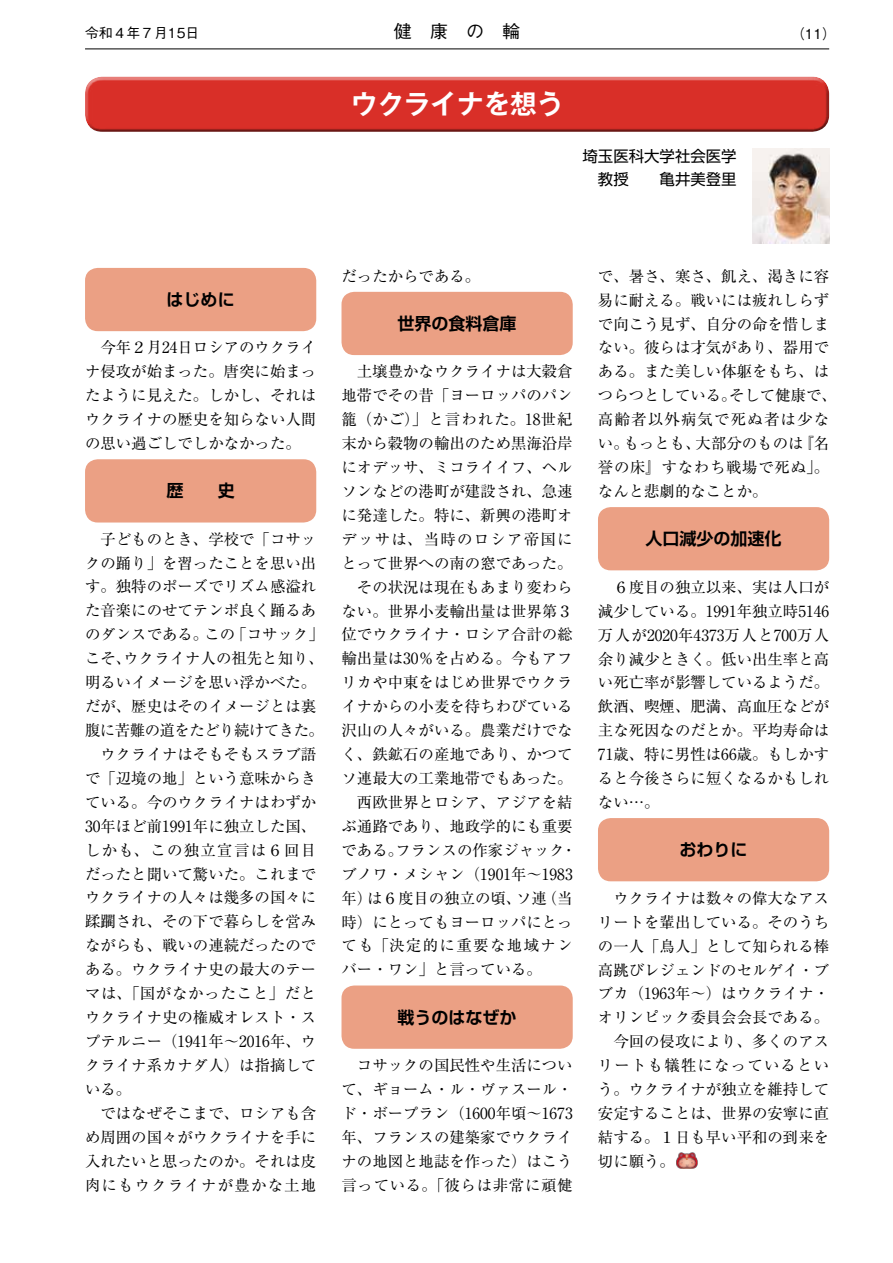
<style>
.page{position:relative;width:893px;height:1263px;background:#fff}
.page>*{position:absolute;margin:0;border:0;box-sizing:border-box;transform-origin:0 0}
.t1{font:700 26.55px "Gothic MB101 Pr 6 N De";color:#fff}
.t2{font:500 18px "Gothic BBB Pr 6 N";color:#000}
.t3{font:700 16.95px "Shin Go Pr 6 N De";color:#000}
.t4{font:15.45px/23.9px "Ryumin Pr 6 N";color:#000;text-align:justify}
.t5{font:15.45px/23.1px "Shin Go Pr 6 N";color:#000;text-align:right}
.t6{font:500 13.8px "Gothic BBB Pr 6 N";color:#000}
</style>
<div class="page">
<hr style="left:85px;top:49px;width:744px;height:1px;background:#000">
<div style="left:85px;top:268px;width:231px;height:63px;background:#eba084;border-radius:13px"></div>
<div style="left:85px;top:459px;width:231px;height:63px;background:#eba084;border-radius:13px"></div>
<div style="left:341px;top:292px;width:232px;height:63px;background:#eba084;border-radius:13px"></div>
<div style="left:341px;top:985px;width:232px;height:64px;background:#eba084;border-radius:13px"></div>
<div style="left:598px;top:507px;width:231px;height:63px;background:#eba084;border-radius:13px"></div>
<div style="left:598px;top:818px;width:231px;height:63px;background:#eba084;border-radius:13px"></div>
<img style="left:676px;top:1152px;width:21px;height:17px">
<div style="left:82px;top:76px;width:748px;height:49px;background:#e77e79"></div>
<div style="left:82px;top:79px;width:748px;height:54px;background:#000;opacity:.75"></div>
<img style="left:753px;top:148px;width:76px;height:96px">
<p class="t6" style="left:85px;top:21px;width:116px">令和４年７月15日</p>
<p class="t2" style="left:394px;top:17px;width:128px">健　康　の　輪</p>
<p class="t6" style="left:791px;top:22px;width:47px">（11）</p>
<p class="t1" style="left:351px;top:82px;width:214px">ウクライナを想う</p>
<p class="t5" style="left:583px;top:143px;width:156px">埼玉医科大学社会医学教授　　亀井美登里</p>
<p class="t3" style="left:167px;top:286px;width:70px">はじめに</p>
<p class="t4" style="left:85px;top:335px;width:233px">　今年２月24日ロシアのウクライナ侵攻が始まった。唐突に始まったように見えた。しかし、それはウクライナの歴史を知らない人間の思い過ごしでしかなかった。</p>
<p class="t3" style="left:167px;top:477px;width:70px">歴　　史</p>
<p class="t4" style="left:85px;top:526px;width:240px;text-align:left">　子どものとき、学校で「コサックの踊り」を習ったことを思い出す。独特のポーズでリズム感溢れた音楽にのせてテンポ良く踊るあのダンスである。この「コサック」こそ、ウクライナ人の祖先と知り、明るいイメージを思い浮かべた。だが、歴史はそのイメージとは裏腹に苦難の道をたどり続けてきた。　ウクライナはそもそもスラブ語で「辺境の地」という意味からきている。今のウクライナはわずか<br>30年ほど前1991年に独立した国、しかも、この独立宣言は６回目だったと聞いて驚いた。これまでウクライナの人々は幾多の国々に蹂躙され、その下で暮らしを営みながらも、戦いの連続だったのである。ウクライナ史の最大のテーマは、「国がなかったこと」だとウクライナ史の権威オレスト・スプテルニー（1941年～2016年、ウクライナ系カナダ人）は指摘している。<br>　ではなぜそこまで、ロシアも含め周囲の国々がウクライナを手に入れたいと思ったのか。それは皮肉にもウクライナが豊かな土地</p>
<p class="t4" style="left:341px;top:263px;width:140px">だったからである。</p>
<p class="t3" style="left:398px;top:310px;width:121px">世界の食料倉庫</p>
<p class="t4" style="left:341px;top:359px;width:237px;text-align:left">　土壌豊かなウクライナは大穀倉地帯でその昔「ヨーロッパのパン籠（かご）」と言われた。18世紀末から穀物の輸出のため黒海沿岸にオデッサ、ミコライイフ、ヘルソンなどの港町が建設され、急速に発達した。特に、新興の港町オデッサは、当時のロシア帝国にとって世界への南の窓であった。　その状況は現在もあまり変わらない。世界小麦輸出量は世界第３位でウクライナ・ロシア合計の総輸出量は30％を占める。今もアフリカや中東をはじめ世界でウクライナからの小麦を待ちわびている沢山の人々がいる。農業だけでなく、鉄鉱石の産地であり、かつてソ連最大の工業地帯でもあった。　西欧世界とロシア、アジアを結ぶ通路であり、地政学的にも重要である。フランスの作家ジャック・ブノワ・メシャン（1901年～1983年）は６度目の独立の頃、ソ連（当時）にとってもヨーロッパにとっても「決定的に重要な地域ナンバー・ワン」と言っている。</p>
<p class="t3" style="left:398px;top:1003px;width:121px">戦うのはなぜか</p>
<p class="t4" style="left:341px;top:1052px;width:233px">　コサックの国民性や生活について、ギョーム・ル・ヴァスール・ド・ボープラン（1600年頃～1673年、フランスの建築家でウクライナの地図と地誌を作った）はこう言っている。「彼らは非常に頑健</p>
<p class="t4" style="left:598px;top:263px;width:240px;text-align:left">で、暑さ、寒さ、飢え、渇きに容易に耐える。戦いには疲れしらずで向こう見ず、自分の命を惜しまない。彼らは才気があり、器用である。また美しい体躯をもち、はつらつとしている。そして健康で、高齢者以外病気で死ぬ者は少ない。もっとも、大部分のものは『名誉の床』すなわち戦場で死ぬ」。なんと悲劇的なことか。</p>
<p class="t3" style="left:645px;top:525px;width:138px">人口減少の加速化</p>
<p class="t4" style="left:598px;top:574px;width:233px">　６度目の独立以来、実は人口が減少している。1991年独立時5146万人が2020年4373万人と700万人余り減少ときく。低い出生率と高い死亡率が影響しているようだ。飲酒、喫煙、肥満、高血圧などが主な死因なのだとか。平均寿命は71歳、特に男性は66歳。もしかすると今後さらに短くなるかもしれない…。</p>
<p class="t3" style="left:680px;top:836px;width:70px">おわりに</p>
<p class="t4" style="left:598px;top:885px;width:233px">　ウクライナは数々の偉大なアスリートを輩出している。そのうちの一人「鳥人」として知られる棒高跳びレジェンドのセルゲイ・ブブカ（1963年～）はウクライナ・オリンピック委員会会長である。　今回の侵攻により、多くのアスリートも犠牲になっているという。ウクライナが独立を維持して安定することは、世界の安寧に直結する。１日も早い平和の到来を切に願う。</p>
</div>
